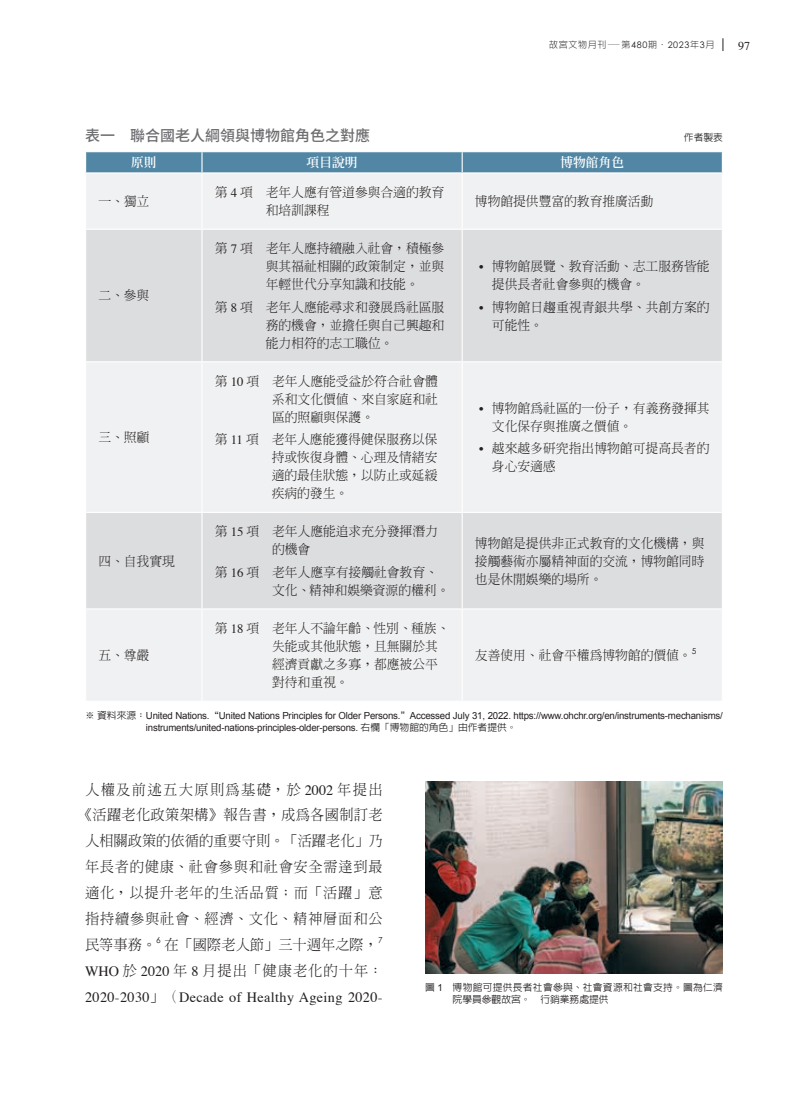
<style>
.page{position:relative;width:808px;height:1106px;background:#fff}
.page>*{position:absolute;margin:0;border:0;box-sizing:border-box;transform-origin:0 0}
.t1{font:500 15px "Noto Sans CJ Ktc";color:#6c6d70}
.t2{font:300 14.25px "AR Ming B5";letter-spacing:.05em;color:#231f20}
.t3{font:14.25px "Times";letter-spacing:.025em;color:#231f20}
.t4{font:300 14.25px "AR Ming B5";color:#231f20}
.t5{font:300 14.25px "AR Ming B5";letter-spacing:.075em;color:#231f20}
.t6{font:300 14.25px "AR Ming B5";letter-spacing:.095em;color:#231f20}
.t7{font:300 14.25px "AR Ming B5";letter-spacing:.02em;color:#231f20}
.t8{font:300 12.75px/18px "AR Ming B5";color:#231f20}
.t9{font:800 12.75px "AR Ming B5";color:#fff}
.t10{font:12px "Times";color:#231f20}
.t11{font:9.75px/12px "Arial";letter-spacing:-.02em;color:#231f20}
.t12{font:500 9.75px/12px "AR Hei B5";letter-spacing:.03em;color:#231f20}
.t13{font:300 9px "AR Hei B5";letter-spacing:.075em;color:#231f20}
.t14{font:8.25px "Century Gothic";color:#231f20}
.s1{font-family:"Century Gothic";font-weight:400}
.s2{font-family:"Adobe Song Std"}
.s3{font-family:"Times";font-weight:400}
.s4{font-family:"AR Hei B5";font-weight:500}
.s5{font-family:"Adobe Ming Std"}
.s6{font-family:"AR Ming B5";font-weight:300}
.s7{font-family:"Arial";font-weight:400}
</style>
<div class="page">
<svg style="left:723px;top:38px;width:1px;height:13px"></svg>
<img style="left:425px;top:781px;width:298px;height:192px">
<div style="left:86px;top:174px;width:636px;height:526px;background:#f0f1f2"></div>
<svg style="left:86px;top:230px;width:636px;height:378px;fill:#dcdddf"></svg>
<hr style="left:201px;top:173px;width:2px;height:56px;background:#fff">
<hr style="left:462px;top:173px;width:1px;height:56px;background:#fff">
<hr style="left:85px;top:229px;width:117px;height:1px;background:#fff">
<hr style="left:202px;top:229px;width:260px;height:1px;background:#fff">
<hr style="left:201px;top:230px;width:2px;height:131px;background:#fff">
<hr style="left:462px;top:229px;width:261px;height:1px;background:#fff">
<hr style="left:462px;top:230px;width:1px;height:131px;background:#fff">
<hr style="left:85px;top:361px;width:117px;height:1px;background:#fff">
<hr style="left:202px;top:361px;width:260px;height:1px;background:#fff">
<hr style="left:201px;top:362px;width:2px;height:150px;background:#fff">
<hr style="left:462px;top:361px;width:261px;height:1px;background:#fff">
<hr style="left:462px;top:362px;width:1px;height:150px;background:#fff">
<hr style="left:85px;top:512px;width:117px;height:1px;background:#fff">
<hr style="left:202px;top:512px;width:260px;height:1px;background:#fff">
<hr style="left:201px;top:513px;width:2px;height:95px;background:#fff">
<hr style="left:462px;top:512px;width:261px;height:1px;background:#fff">
<hr style="left:462px;top:513px;width:1px;height:95px;background:#fff">
<hr style="left:85px;top:608px;width:117px;height:1px;background:#fff">
<hr style="left:202px;top:608px;width:260px;height:1px;background:#fff">
<hr style="left:201px;top:609px;width:2px;height:91px;background:#fff">
<hr style="left:462px;top:608px;width:261px;height:1px;background:#fff">
<hr style="left:462px;top:609px;width:1px;height:91px;background:#fff">
<div style="left:85px;top:152px;width:638px;height:20px;background:#5186a5"></div>
<p class="t13" style="left:549px;top:40px;width:167px">故宮文物月刊—第<span class="s1">480</span>期<span class="s2">・</span><span class="s1">2023</span>年<span class="s1">3</span>月</p>
<p class="t10" style="left:738px;top:34px;width:13px">97</p>
<p class="t1" style="left:85px;top:127px;width:286px">表一　聯合國老人綱領與博物館角色之對應</p>
<p class="t12" style="left:684px;top:132px;width:40px">作者製表</p>
<p class="t9" style="left:131px;top:156px;width:27px">原則</p>
<p class="t9" style="left:307px;top:156px;width:52px">項目說明</p>
<p class="t9" style="left:560px;top:156px;width:65px">博物館角色</p>
<p class="t8" style="left:98px;top:192px;width:52px">一、獨立</p>
<p class="t8" style="left:266px;top:183px;width:180px;text-indent:-51px">第 <span class="s3">4</span> 項 老年人應有管道參與合適的教育和培訓課程</p>
<p class="t8" style="left:475px;top:192px;width:180px">博物館提供豐富的教育推廣活動</p>
<p class="t8" style="left:98px;top:286px;width:52px">二、參與</p>
<p class="t8" style="left:98px;top:428px;width:52px">三、照顧</p>
<p class="t8" style="left:98px;top:551px;width:78px">四、自我實現</p>
<p class="t8" style="left:98px;top:646px;width:52px">五、尊嚴</p>
<p class="t8" style="left:266px;top:239px;width:180px;text-align:justify;text-indent:-51px">第 <span class="s3">7</span> 項 老年人應持續融入社會，積極參與其福祉相關的政策制定，並與年輕世代分享知識和技能。</p>
<p class="t8" style="left:266px;top:298px;width:180px;text-align:justify;text-indent:-51px">第 <span class="s3">8</span> 項 老年人應能尋求和發展為社區服務的機會，並擔任與自己興趣和能力相符的志工職位。</p>
<p class="t8" style="left:272px;top:372px;width:167px;text-align:justify;text-indent:-57px">第 <span class="s3">10</span> 項 老年人應能受益於符合社會體系和文化價值、來自家庭和社區的照顧與保護。</p>
<p class="t8" style="left:272px;top:430px;width:167px;text-align:justify;text-indent:-57px">第 <span class="s3">11</span> 項 老年人應能獲得健保服務以保持或恢復身體、心理及情緒安適的最佳狀態，以防止或延緩疾病的發生。</p>
<p class="t8" style="left:272px;top:522px;width:167px;text-indent:-57px">第 <span class="s3">15</span> 項 老年人應能追求充分發揮潛力的機會</p>
<p class="t8" style="left:272px;top:563px;width:179px;text-indent:-57px">第 <span class="s3">16</span> 項 老年人應享有接觸社會教育、文化、精神和娛樂資源的權利。</p>
<p class="t8" style="left:272px;top:619px;width:179px;text-indent:-57px">第 <span class="s3">18</span> 項 老年人不論年齡、性別、種族、失能或其他狀態，且無關於其經濟貢獻之多寡，都應被公平對待和重視。</p>
<p class="t8" style="left:492px;top:257px;width:219px;text-indent:-13px"><span class="s3">•</span> 博物館展覽、教育活動、志工服務皆能提供長者社會參與的機會。</p>
<p class="t8" style="left:492px;top:298px;width:219px;text-indent:-13px"><span class="s3">•</span> 博物館日趨重視青銀共學、共創方案的可能性。</p>
<p class="t8" style="left:492px;top:399px;width:219px;text-indent:-13px"><span class="s3">•</span> 博物館為社區的一份子，有義務發揮其文化保存與推廣之價值。</p>
<p class="t8" style="left:492px;top:439px;width:219px;text-indent:-13px"><span class="s3">•</span> 越來越多研究指出博物館可提高長者的身心安適感</p>
<p class="t8" style="left:475px;top:533px;width:231px;text-align:justify">博物館是提供非正式教育的文化機構，與接觸藝術亦屬精神面的交流，博物館同時也是休閒娛樂的場所。</p>
<p class="t8" style="left:475px;top:646px;width:218px">友善使用、社會平權為博物館的價值。</p>
<p class="t14" style="left:692px;top:645px;width:6px">5</p>
<p class="t11" style="left:146px;top:709px;width:578px;text-indent:-61px"><span class="s4">※ 資料來源：</span>United Nations.<span class="s4">“</span>United Nations Principles for Older Persons.<span class="s4">”</span>Accessed July 31, 2022. https://www.ohchr.org/en/instruments-mechanisms/ instruments/united-nations-principles-older-persons. <span class="s4">右欄「博物館的角色」由作者提供。</span></p>
<p class="t6" style="left:85px;top:782px;width:299px">人權及前述五大原則為基礎，於 <span class="s3">2002</span> 年提出</p>
<p class="t7" style="left:78px;top:808px;width:306px"><span class="s5">《</span>活躍老化政策架構<span class="s5">》</span>報告書，成為各國制訂老</p>
<p class="t4" style="left:85px;top:834px;width:299px">人相關政策的依循的重要守則。「活躍老化」乃</p>
<p class="t2" style="left:85px;top:859px;width:299px">年長者的健康、社會參與和社會安全需達到最</p>
<p class="t2" style="left:85px;top:885px;width:299px">適化，以提升老年的生活品質；而「活躍」意</p>
<p class="t2" style="left:85px;top:911px;width:299px">指持續參與社會、經濟、文化、精神層面和公</p>
<p class="t2" style="left:85px;top:937px;width:73px">民等事務。</p>
<p class="t14" style="left:156px;top:935px;width:6px">6</p>
<p class="t4" style="left:164px;top:937px;width:215px">在「國際老人節」三十週年之際，</p>
<p class="t14" style="left:378px;top:935px;width:6px">7</p>
<p class="t5" style="left:85px;top:963px;width:299px"><span class="s3">WHO</span> 於 <span class="s3">2020</span> 年 <span class="s3">8</span> 月提出「健康老化的十年：</p>
<p class="t3" style="left:85px;top:984px;width:299px">2020-2030<span class="s6">」（</span>Decade of Healthy Ageing 2020-</p>
<p class="t12" style="left:453px;top:981px;width:272px;text-indent:-27px">圖 <span class="s7">1</span> 博物館可提供長者社會參與、社會資源和社會支持。圖為仁濟院學員參觀故宮。　行銷業務處提供</p>
</div>
